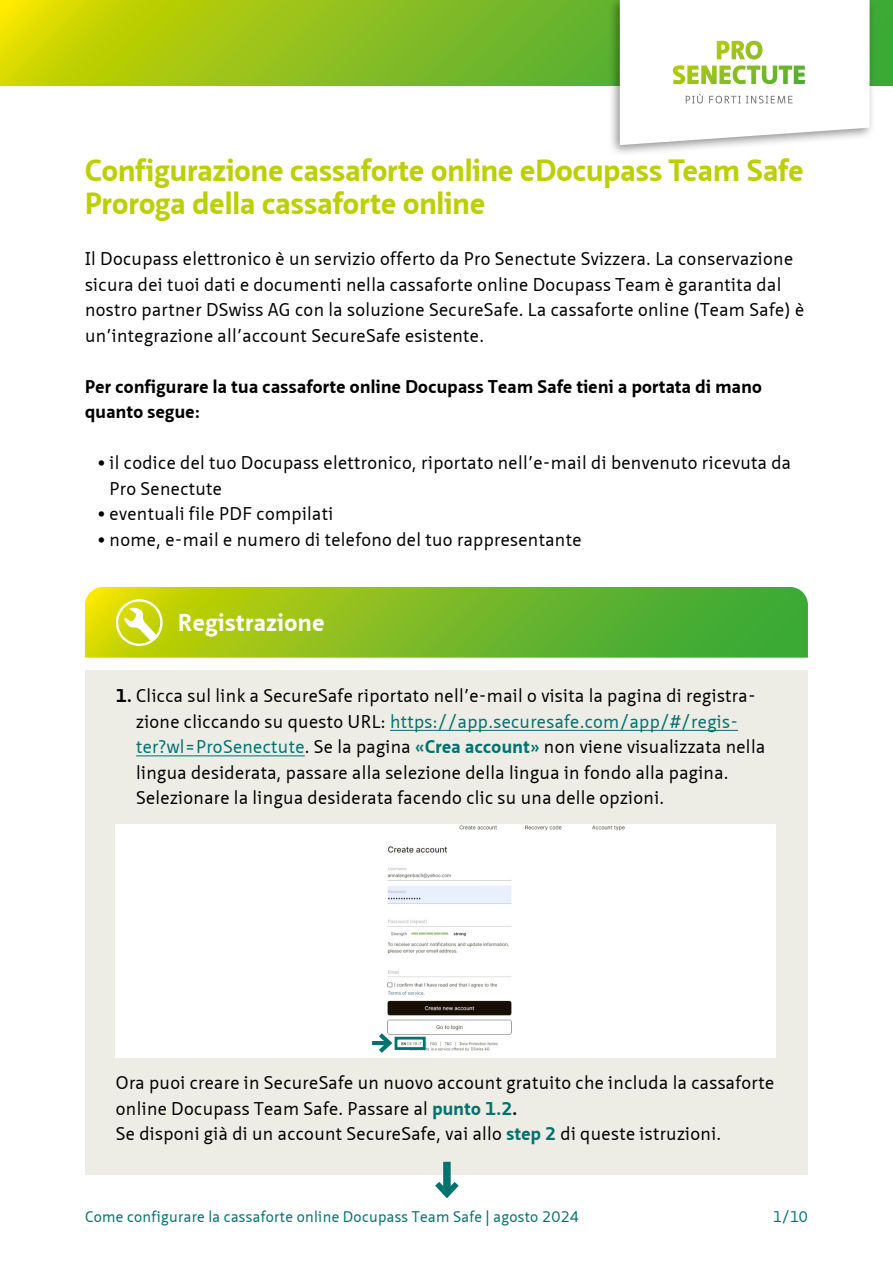
<style>
.page{position:relative;width:893px;height:1263px;background:#fff}
.page>*{position:absolute;margin:0;border:0;box-sizing:border-box;transform-origin:0 0}
.t1{font:700 30px/33px "Neue Sans Pro";color:#bccf00}
.t2{font:700 24px "Neue Sans Pro";letter-spacing:.02em;color:#fff}
.t3{font:18px/25.5px "Neue Sans Pro";letter-spacing:.02em;color:#000}
.t4{font:700 18px/25.5px "Neue Sans Pro";letter-spacing:.02em;color:#000}
.t5{font:15px "Neue Sans Pro";letter-spacing:.02em;color:#007270}
.s1{font-weight:700}
.s2{color:#007270}
.s3{font-weight:700;color:#007270}
</style>
<div class="page">
<svg style="left:0;top:0;width:893px;height:85px;background:#95c21a"></svg>
<div style="left:85px;top:670px;width:723px;height:505px;background:#edece5"></div>
<svg style="left:85px;top:587px;width:723px;height:71px;background:#7cbb25"></svg>
<div style="left:608px;top:0;width:268px;height:157px;background:#000;opacity:.43"></div>
<svg style="left:620px;top:0;width:250px;height:145px"></svg>
<hr style="left:390px;top:730px;width:348px;height:1px;background:#007270">
<hr style="left:136px;top:755px;width:169px;height:1px;background:#007270">
<svg style="left:116px;top:599px;width:47px;height:47px"></svg>
<div style="left:115px;top:824px;width:660px;height:233px;background:#fff"></div>
<img style="left:372px;top:825px;width:253px;height:226px">
<div style="left:443px;top:1162px;width:8px;height:32px;background:#007270"></div>
<svg style="left:435px;top:1176px;width:24px;height:23px"></svg>
<div style="left:395px;top:1037px;width:31px;height:13px;border:3px solid #007270"></div>
<hr style="left:372px;top:1041px;width:17px;height:4px;background:#0a7775">
<svg style="left:374px;top:1029px;width:21px;height:24px"></svg>
<h1 class="t1" style="left:85px;top:154px;width:720px">Configurazione cassaforte online eDocupass Team Safe<br>Proroga della cassaforte online</h1>
<p class="t3" style="left:85px;top:246px;width:721px">Il Docupass elettronico è un servizio offerto da Pro Senectute Svizzera. La conservazione sicura dei tuoi dati e documenti nella cassaforte online Docupass Team è garantita dal nostro partner DSwiss AG con la soluzione SecureSafe. La cassaforte online (Team Safe) è un’integrazione all’account SecureSafe esistente.</p>
<p class="t4" style="left:85px;top:373px;width:678px">Per configurare la tua cassaforte online Docupass Team Safe tieni a portata di mano quanto segue:</p>
<p class="t3" style="left:110px;top:450px;width:683px;text-indent:-12px"><span class="s1">•</span> il codice del tuo Docupass elettronico, riportato nell’e-mail di benvenuto ricevuta da<br>Pro Senectute</p>
<p class="t3" style="left:98px;top:501px;width:237px"><span class="s1">•</span> eventuali file PDF compilati</p>
<p class="t3" style="left:98px;top:526px;width:485px"><span class="s1">•</span> nome, e-mail e numero di telefono del tuo rappresentante</p>
<h2 class="t2" style="left:178px;top:607px;width:148px">Registrazione</h2>
<p class="t3" style="left:136px;top:683px;width:631px;text-indent:-20px"><span class="s1">1.</span> Clicca sul link a SecureSafe riportato nell’e-mail o visita la pagina di registra&shy;zione cliccando su questo URL: <span class="s2">https://app.securesafe.com/app/#/regis&shy;ter?wl=ProSenectute</span>. Se la pagina <span class="s3">«Crea account»</span> non viene visualizzata nella lingua desiderata, passare alla selezione della lingua in fondo alla pagina.<br>Selezionare la lingua desiderata facendo clic su una delle opzioni.</p>
<p class="t3" style="left:116px;top:1070px;width:660px">Ora puoi creare in SecureSafe un nuovo account gratuito che includa la cassaforte online Docupass Team Safe. Passare al <span class="s3">punto 1.2</span><span class="s1">.<br></span>Se disponi già di un account SecureSafe, vai allo <span class="s3">step 2</span> di queste istruzioni.</p>
<p class="t5" style="left:85px;top:1207px;width:495px">Come configurare la cassaforte online Docupass Team Safe | agosto 2024</p>
<p class="t5" style="left:773px;top:1207px;width:37px">1/10</p>
</div>
